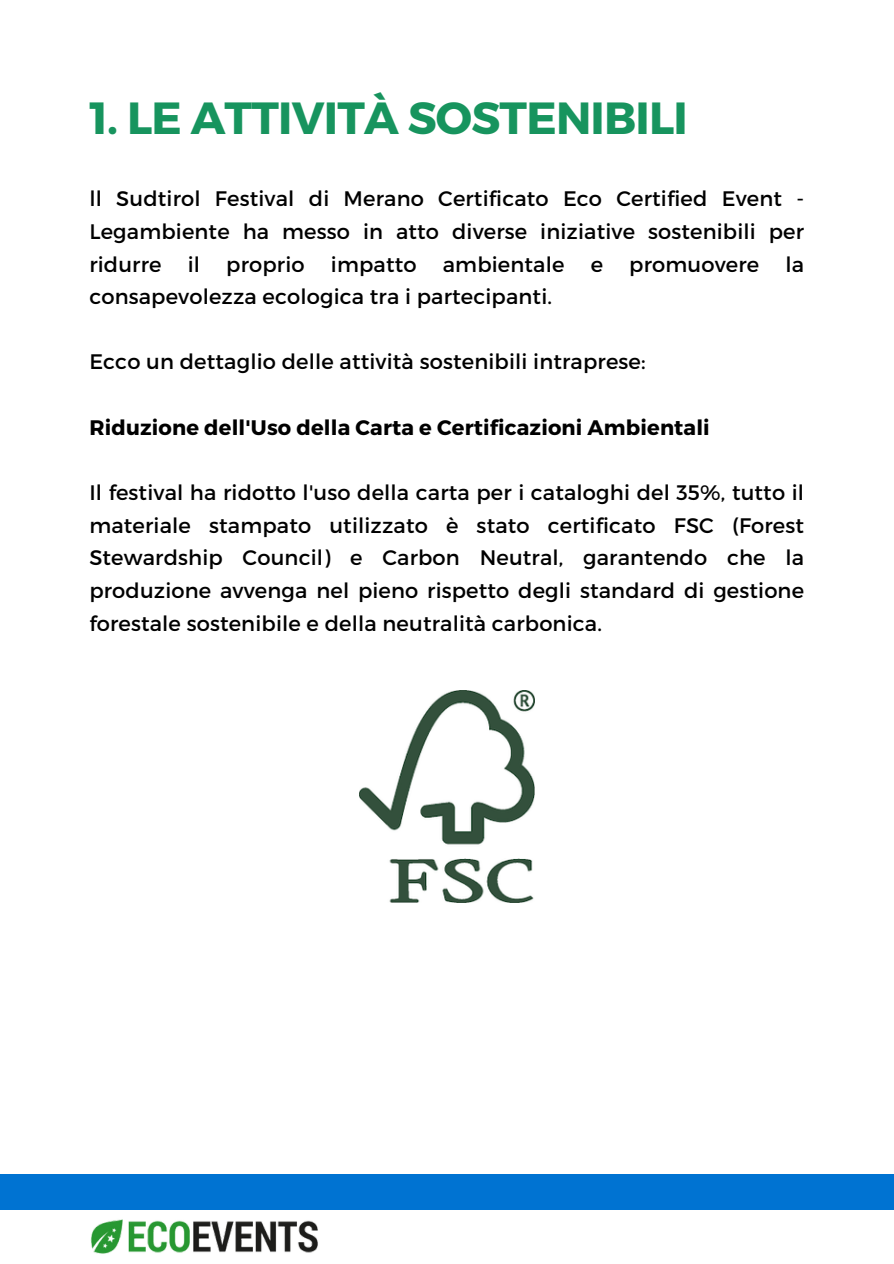
<style>
.page{position:relative;width:894px;height:1264px;background:#fff}
.page>*{position:absolute;margin:0;border:0;box-sizing:border-box;transform-origin:0 0}
.t1{font:700 45px "Montserrat";letter-spacing:-.015em;color:#17945e}
.t2{font:21px/32.7px "Montserrat";letter-spacing:.01em;color:#000;text-align:justify}
.t3{font:700 21px "Montserrat";letter-spacing:.01em;color:#000}
</style>
<div class="page">
<div style="left:0;top:1174px;width:893px;height:35px;background:#0073d2"></div>
<img style="left:90px;top:1219px;width:228px;height:35px">
<img style="left:359px;top:690px;width:175px;height:212px">
<h1 class="t1" style="left:89px;top:89px;width:600px">1. LE ATTIVITÀ SOSTENIBILI</h1>
<p class="t2" style="left:89px;top:181px;width:716px">ll Sudtirol Festival di Merano Certificato Eco Certified Event - Legambiente ha messo in atto diverse iniziative sostenibili per ridurre il proprio impatto ambientale e promuovere la consapevolezza ecologica tra i partecipanti.</p>
<p class="t2" style="left:89px;top:344px;width:557px">Ecco un dettaglio delle attività sostenibili intraprese:</p>
<p class="t3" style="left:89px;top:413px;width:621px">Riduzione dell'Uso della Carta e Certificazioni Ambientali</p>
<p class="t2" style="left:89px;top:475px;width:716px">Il festival ha ridotto l'uso della carta per i cataloghi del 35%, tutto il materiale stampato utilizzato è stato certificato FSC (Forest Stewardship Council) e Carbon Neutral, garantendo che la produzione avvenga nel pieno rispetto degli standard di gestione forestale sostenibile e della neutralità carbonica.</p>
</div>
